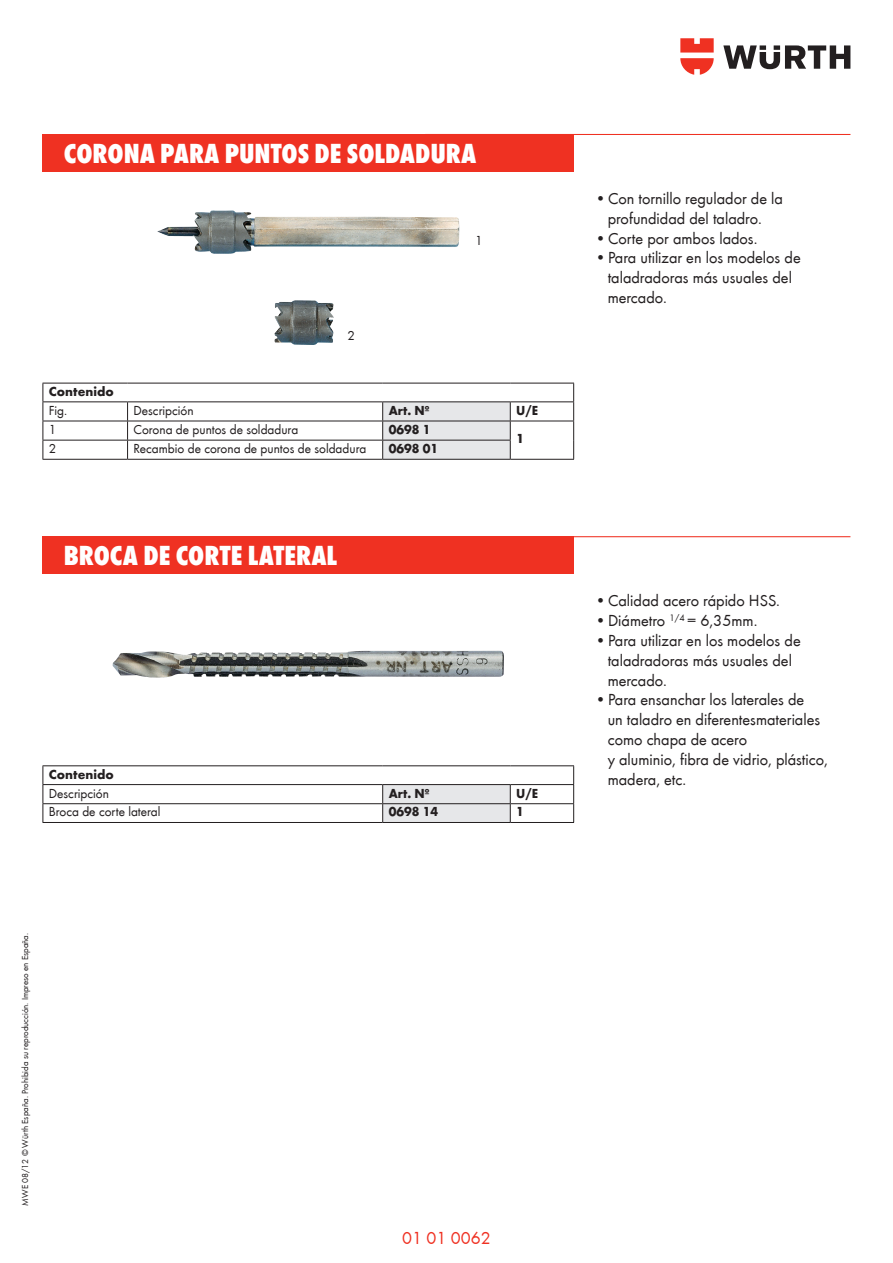
<style>
.page{position:relative;width:893px;height:1263px;background:#fff}
.page>*{position:absolute;margin:0;border:0;box-sizing:border-box;transform-origin:0 0}
.t1{font:800 condensed 28.5px "Wuerth";color:#fff}
.t2{font:18px "Wuerth";color:#ef3122}
.t3{font:16.5px "Wuerth";color:#231f20}
.t4{font:13.5px "Wuerth";color:#231f20}
.t5{font:700 13.5px "Wuerth";color:#231f20;scale:.95 1}
.t6{font:700 13.5px "Wuerth";color:#231f20}
.t7{font:9px "Wuerth";color:#231f20}
</style>
<div class="page">
<svg style="left:723px;top:45px;width:127px;height:24px"></svg>
<svg style="left:680px;top:38px;width:34px;height:37px"></svg>
<hr style="left:425px;top:134px;width:425px;height:1px;background:#ef3122">
<hr style="left:425px;top:536px;width:425px;height:1px;background:#ef3122">
<div style="left:43px;top:134px;width:531px;height:37px;background:#ef3122"></div>
<div style="left:43px;top:536px;width:531px;height:38px;background:#ef3122"></div>
<hr style="left:43px;top:421px;width:85px;height:1px;background:#231f20">
<hr style="left:128px;top:421px;width:255px;height:1px;background:#231f20">
<hr style="left:43px;top:440px;width:85px;height:1px;background:#231f20">
<hr style="left:128px;top:440px;width:255px;height:1px;background:#231f20">
<svg style="left:127px;top:402px;width:1px;height:57px"></svg>
<hr style="left:43px;top:459px;width:85px;height:1px;background:#231f20">
<hr style="left:128px;top:459px;width:255px;height:1px;background:#231f20">
<hr style="left:383px;top:459px;width:127px;height:1px;background:#231f20">
<hr style="left:510px;top:421px;width:64px;height:1px;background:#231f20">
<svg style="left:382px;top:402px;width:129px;height:57px;background:#dadadc"></svg>
<hr style="left:510px;top:459px;width:64px;height:1px;background:#231f20">
<hr style="left:43px;top:383px;width:85px;height:1px;background:#231f20">
<svg style="left:43px;top:383px;width:1px;height:76px"></svg>
<hr style="left:128px;top:383px;width:255px;height:1px;background:#231f20">
<hr style="left:383px;top:383px;width:127px;height:1px;background:#231f20">
<hr style="left:510px;top:383px;width:64px;height:1px;background:#231f20">
<svg style="left:573px;top:383px;width:1px;height:76px"></svg>
<hr style="left:43px;top:401px;width:85px;height:1px;background:#231f20">
<hr style="left:128px;top:401px;width:255px;height:1px;background:#231f20">
<hr style="left:383px;top:401px;width:127px;height:1px;background:#231f20">
<hr style="left:510px;top:401px;width:64px;height:1px;background:#231f20">
<hr style="left:43px;top:803px;width:340px;height:1px;background:#231f20">
<hr style="left:43px;top:822px;width:340px;height:1px;background:#231f20">
<hr style="left:383px;top:822px;width:127px;height:1px;background:#231f20">
<svg style="left:382px;top:785px;width:129px;height:37px;background:#dddedf"></svg>
<hr style="left:510px;top:803px;width:64px;height:1px;background:#231f20">
<hr style="left:510px;top:822px;width:64px;height:1px;background:#231f20">
<hr style="left:43px;top:765px;width:340px;height:1px;background:#231f20">
<svg style="left:43px;top:766px;width:1px;height:56px"></svg>
<hr style="left:383px;top:765px;width:127px;height:1px;background:#231f20">
<hr style="left:510px;top:765px;width:64px;height:1px;background:#231f20">
<svg style="left:573px;top:766px;width:1px;height:56px"></svg>
<hr style="left:43px;top:784px;width:340px;height:1px;background:#231f20">
<hr style="left:383px;top:784px;width:127px;height:1px;background:#231f20">
<hr style="left:510px;top:784px;width:64px;height:1px;background:#231f20">
<img style="left:157px;top:210px;width:302px;height:135px">
<img style="left:112px;top:651px;width:392px;height:27px">
<p class="t1" style="left:64px;top:133px;width:414px">CORONA PARA PUNTOS DE SOLDADURA</p>
<p class="t4" style="left:348px;top:327px;width:9px">2</p>
<p class="t4" style="left:475px;top:231px;width:9px">1</p>
<p class="t6" style="left:49px;top:381px;width:66px">Contenido</p>
<p class="t4" style="left:49px;top:401px;width:20px">Fig.</p>
<p class="t4" style="left:134px;top:401px;width:62px">Descripción</p>
<p class="t5" style="left:389px;top:400px;width:45px">Art. Nº</p>
<p class="t5" style="left:516px;top:400px;width:25px">U/E</p>
<p class="t4" style="left:49px;top:420px;width:9px">1</p>
<p class="t4" style="left:134px;top:420px;width:166px">Corona de puntos de soldadura</p>
<p class="t5" style="left:389px;top:420px;width:45px">0698 1</p>
<p class="t6" style="left:516px;top:429px;width:10px">1</p>
<p class="t4" style="left:49px;top:440px;width:9px">2</p>
<p class="t4" style="left:134px;top:440px;width:234px">Recambio de corona de puntos de soldadura</p>
<p class="t5" style="left:389px;top:439px;width:53px">0698 01</p>
<p class="t1" style="left:64px;top:535px;width:275px">BROCA DE CORTE LATERAL</p>
<p class="t6" style="left:49px;top:764px;width:66px">Contenido</p>
<p class="t4" style="left:49px;top:784px;width:62px">Descripción</p>
<p class="t5" style="left:389px;top:783px;width:45px">Art. Nº</p>
<p class="t5" style="left:516px;top:783px;width:25px">U/E</p>
<p class="t4" style="left:49px;top:803px;width:113px">Broca de corte lateral</p>
<p class="t5" style="left:389px;top:802px;width:53px">0698 14</p>
<p class="t5" style="left:516px;top:802px;width:10px">1</p>
<p class="t7" style="left:19px;top:1205px;width:274px;rotate:-90deg">MWE 08/12 © Würth España. Prohibida su reproducción. Impreso en España.</p>
<p class="t2" style="left:402px;top:1225px;width:90px">01 01 0062</p>
<p class="t3" style="left:595px;top:187px;width:189px">• Con tornillo regulador de la</p>
<p class="t3" style="left:608px;top:207px;width:156px">profundidad del taladro.</p>
<p class="t3" style="left:595px;top:227px;width:164px">• Corte por ambos lados.</p>
<p class="t3" style="left:595px;top:247px;width:207px">• Para utilizar en los modelos de</p>
<p class="t3" style="left:608px;top:266px;width:186px">taladradoras más usuales del</p>
<p class="t3" style="left:608px;top:286px;width:61px">mercado.</p>
<p class="t3" style="left:595px;top:590px;width:186px">• Calidad acero rápido HSS.</p>
<p class="t3" style="left:595px;top:609px;width:164px">• Diámetro <sup>1/4</sup> = 6,35mm.</p>
<p class="t3" style="left:595px;top:629px;width:207px">• Para utilizar en los modelos de</p>
<p class="t3" style="left:608px;top:649px;width:186px">taladradoras más usuales del</p>
<p class="t3" style="left:608px;top:669px;width:61px">mercado.</p>
<p class="t3" style="left:595px;top:689px;width:211px">• Para ensanchar los laterales de</p>
<p class="t3" style="left:608px;top:708px;width:214px">un taladro en diferentesmateriales</p>
<p class="t3" style="left:608px;top:728px;width:141px">como chapa de acero</p>
<p class="t3" style="left:608px;top:748px;width:222px">y aluminio, fibra de vidrio, plástico,</p>
<p class="t3" style="left:608px;top:768px;width:80px">madera, etc.</p>
</div>
